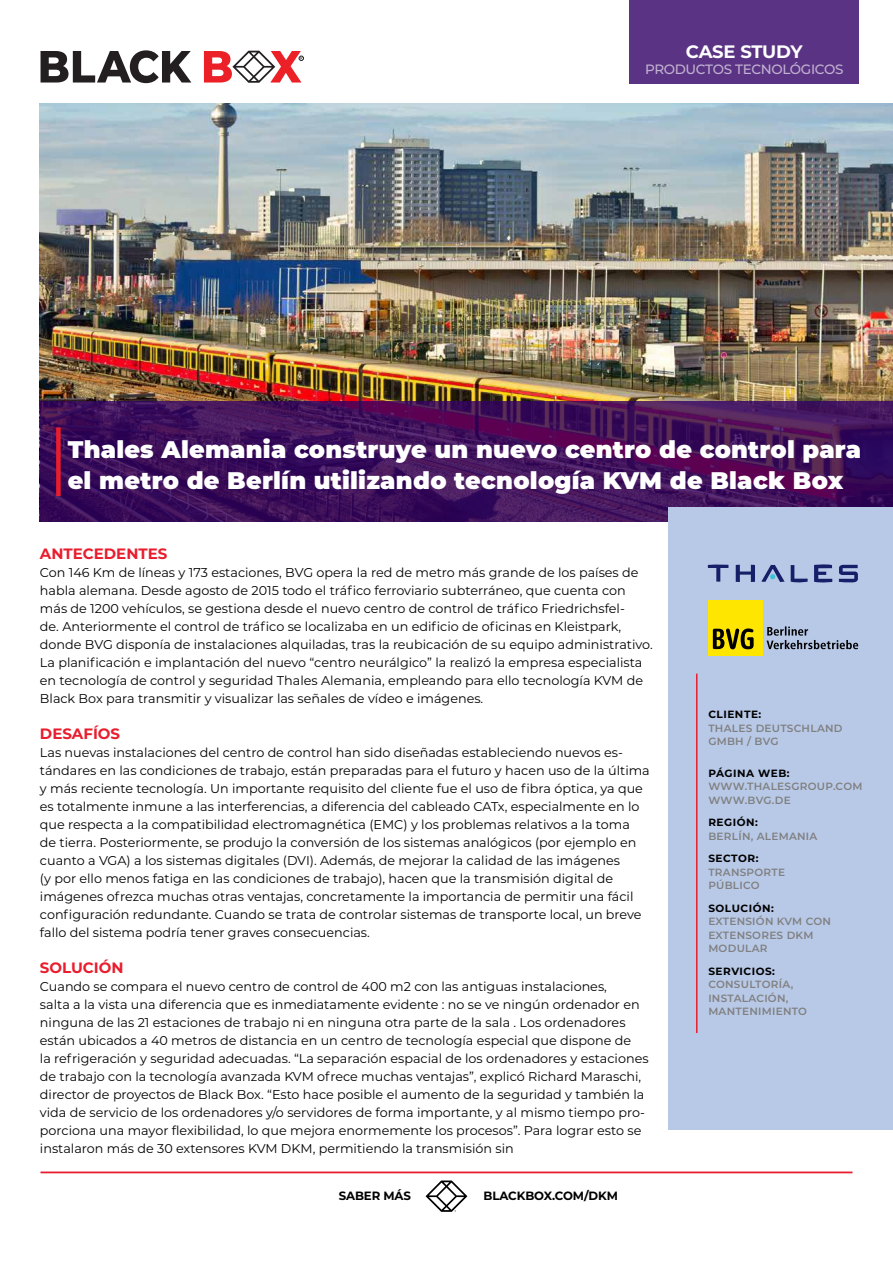
<style>
.page{position:relative;width:893px;height:1263px;background:#fff}
.page>*{position:absolute;margin:0;border:0;box-sizing:border-box;transform-origin:0 0}
.t1{font:900 24px/31.5px "Montserrat";letter-spacing:.01em;color:#fff}
.t2{font:700 18px "Montserrat";letter-spacing:-.02em;color:#fff}
.t3{font:700 15px "Montserrat";color:#e91d2d}
.t4{font:500 13.5px "Montserrat";letter-spacing:-.025em;color:#c2b3d1}
.t5{font:12.75px/18px "Montserrat";color:#000}
.t6{font:700 12px "Montserrat";letter-spacing:-.01em;color:#000}
.t7{font:600 10.5px/13.5px "Montserrat";letter-spacing:.025em;color:#808080}
.t8{font:700 10.5px "Montserrat";letter-spacing:.05em;color:#000}
</style>
<div class="page">
<svg style="left:426px;top:1180px;width:41px;height:32px"></svg>
<hr style="left:40px;top:1171px;width:812px;height:2px;background:#e91d2d">
<img style="left:40px;top:103px;width:853px;height:298px">
<svg style="left:40px;top:401px;width:853px;height:121px;background:#41105a"></svg>
<div style="left:668px;top:507px;width:225px;height:622px;background:#b8c9e8"></div>
<hr style="left:696px;top:674px;width:1px;height:359px;background:#e91d2d">
<div style="left:629px;top:0;width:230px;height:84px;background:#5b3384"></div>
<svg style="left:41px;top:50px;width:150px;height:33px"></svg>
<svg style="left:204px;top:51px;width:100px;height:32px"></svg>
<div style="left:56px;top:427px;width:5px;height:69px;background:#e91d2d"></div>
<svg style="left:708px;top:564px;width:20px;height:18px"></svg>
<svg style="left:736px;top:564px;width:122px;height:19px"></svg>
<div style="left:708px;top:600px;width:55px;height:56px;background:#ffe600"></div>
<svg style="left:713px;top:628px;width:41px;height:21px"></svg>
<svg style="left:767px;top:626px;width:91px;height:23px"></svg>
<h2 class="t2" style="left:686px;top:38px;width:118px">CASE STUDY</h2>
<p class="t4" style="left:645px;top:60px;width:200px">PRODUCTOS TECNOLÓGICOS</p>
<h1 class="t1" style="left:68px;top:432px;width:795px">Thales Alemania construye un nuevo centro de control para el metro de Berlín utilizando tecnología KVM de Black Box</h1>
<p class="t3" style="left:40px;top:543px;width:129px">ANTECEDENTES</p>
<p class="t5" style="left:40px;top:563px;width:614px">Con 146 Km de líneas y 173 estaciones, BVG opera la red de metro más grande de los países de habla alemana. Desde agosto de 2015 todo el tráfico ferroviario subterráneo, que cuenta con más de 1200 vehículos, se gestiona desde el nuevo centro de control de tráfico Friedrichsfel-<br>de. Anteriormente el control de tráfico se localizaba en un edificio de oficinas en Kleistpark, donde BVG disponía de instalaciones alquiladas, tras la reubicación de su equipo administrativo.<br>La planificación e implantación del nuevo “centro neurálgico” la realizó la empresa especialista en tecnología de control y seguridad Thales Alemania, empleando para ello tecnología KVM de Black Box para transmitir y visualizar las señales de vídeo e imágenes.</p>
<p class="t3" style="left:40px;top:723px;width:82px">DESAFÍOS</p>
<p class="t5" style="left:40px;top:743px;width:611px">Las nuevas instalaciones del centro de control han sido diseñadas estableciendo nuevos es&shy;tándares en las condiciones de trabajo, están preparadas para el futuro y hacen uso de la última y más reciente tecnología. Un importante requisito del cliente fue el uso de fibra óptica, ya que es totalmente inmune a las interferencias, a diferencia del cableado CATx, especialmente en lo que respecta a la compatibilidad electromagnética (EMC) y los problemas relativos a la toma<br>de tierra. Posteriormente, se produjo la conversión de los sistemas analógicos (por ejemplo en cuanto a VGA) a los sistemas digitales (DVI). Además, de mejorar la calidad de las imágenes<br>(y por ello menos fatiga en las condiciones de trabajo), hacen que la transmisión digital de imágenes ofrezca muchas otras ventajas, concretamente la importancia de permitir una fácil configuración redundante. Cuando se trata de controlar sistemas de transporte local, un breve fallo del sistema podría tener graves consecuencias.</p>
<p class="t3" style="left:40px;top:957px;width:85px">SOLUCIÓN</p>
<p class="t5" style="left:40px;top:977px;width:610px">Cuando se compara el nuevo centro de control de 400 m2 con las antiguas instalaciones,<br>salta a la vista una diferencia que es inmediatamente evidente : no se ve ningún ordenador en ninguna de las 21 estaciones de trabajo ni en ninguna otra parte de la sala . Los ordenadores están ubicados a 40 metros de distancia en un centro de tecnología especial que dispone de<br>la refrigeración y seguridad adecuadas. “La separación espacial de los ordenadores y estaciones de trabajo con la tecnología avanzada KVM ofrece muchas ventajas”, explicó Richard Maraschi, director de proyectos de Black Box. “Esto hace posible el aumento de la seguridad y también la vida de servicio de los ordenadores y/o servidores de forma importante, y al mismo tiempo pro&shy;porciona una mayor flexibilidad, lo que mejora enormemente los procesos”. Para lograr esto se instalaron más de 30 extensores KVM DKM, permitiendo la transmisión sin</p>
<p class="t6" style="left:339px;top:1187px;width:74px">SABER MÁS</p>
<p class="t6" style="left:484px;top:1187px;width:136px">BLACKBOX.COM/DKM</p>
<p class="t8" style="left:708px;top:707px;width:54px">CLIENTE:</p>
<p class="t7" style="left:708px;top:721px;width:136px">THALES DEUTSCHLAND<br>GMBH / BVG</p>
<p class="t8" style="left:708px;top:765px;width:83px">PÁGINA WEB:</p>
<p class="t7" style="left:708px;top:779px;width:156px">WWW.THALESGROUP.COM<br>WWW.BVG.DE</p>
<p class="t8" style="left:708px;top:815px;width:51px">REGIÓN:</p>
<p class="t7" style="left:708px;top:829px;width:111px">BERLÍN, ALEMANIA</p>
<p class="t8" style="left:708px;top:851px;width:52px">SECTOR:</p>
<p class="t7" style="left:708px;top:865px;width:78px">TRANSPORTE<br>PÚBLICO</p>
<p class="t8" style="left:708px;top:900px;width:67px">SOLUCIÓN:</p>
<p class="t7" style="left:708px;top:914px;width:124px">EXTENSIÓN KVM CON<br>EXTENSORES DKM<br>MODULAR</p>
<p class="t8" style="left:708px;top:963px;width:68px">SERVICIOS:</p>
<p class="t7" style="left:708px;top:977px;width:100px">CONSULTORÍA,<br>INSTALACIÓN,<br>MANTENIMIENTO</p>
</div>
